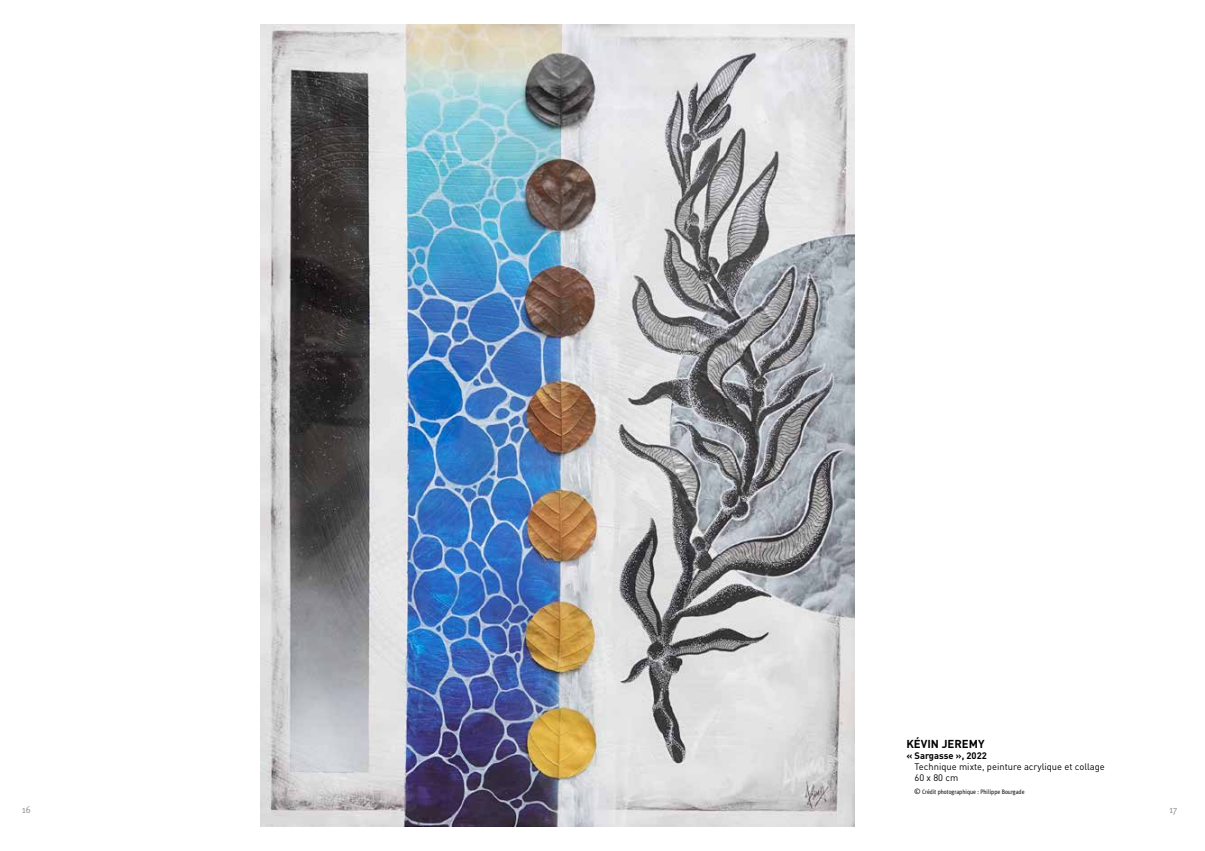
<style>
.page{position:relative;width:1205px;height:851px;background:#fff}
.page>*{position:absolute;margin:0;border:0;box-sizing:border-box;transform-origin:0 0}
.t1{font:700 11.38px "DIN";color:#000}
.t2{font:10px "Meta Cond";color:#939598}
.t3{font:9.38px/11.2px "DIN";color:#000}
.t4{font:700 9.38px "DIN";color:#000}
.t5{font:6.38px "Meta Cond";letter-spacing:.005em;color:#000}
.s1{font-family:"Meta Plus";font-size:7.5px}
</style>
<div class="page">
<img style="left:261px;top:25px;width:593px;height:801px">
<p class="t1" style="left:906px;top:736px;width:80px">Kévi n JEREMY</p>
<p class="t4" style="left:906px;top:749px;width:82px">« Sargasse », 2022</p>
<p class="t3" style="left:914px;top:760px;width:192px">Technique mixte, peinture acrylique et collage<br>60 x 80 cm</p>
<p class="t5" style="left:914px;top:788px;width:112px"><span class="s1">©</span> Crédit photographique : Philippe Bourgade</p>
<p class="t2" style="left:22px;top:803px;width:10px">16</p>
<p class="t2" style="left:1169px;top:803px;width:9px">17</p>
</div>
